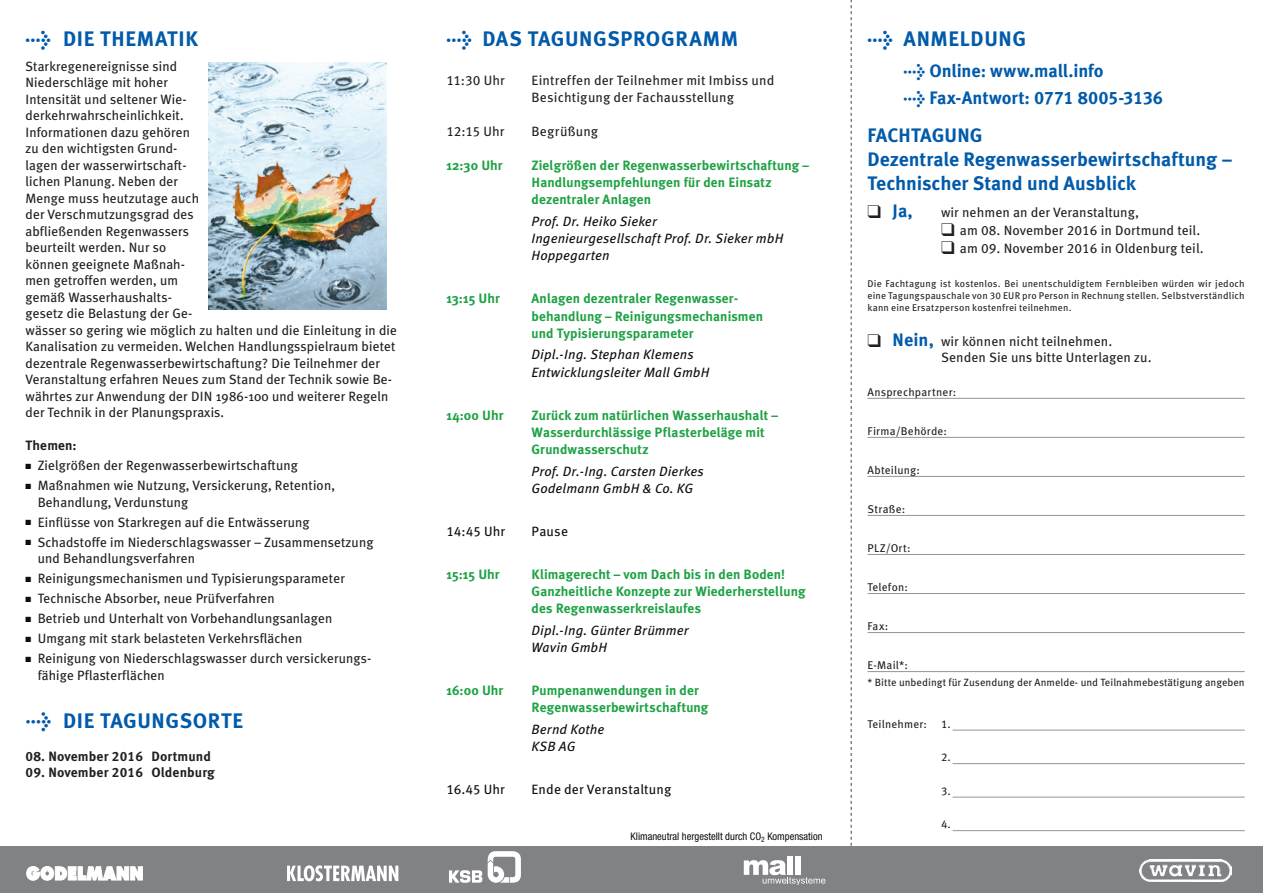
<style>
.page{position:relative;width:1263px;height:893px;background:#fff}
.page>*{position:absolute;margin:0;border:0;box-sizing:border-box;transform-origin:0 0}
.t1{font:700 21px "Meta Pro";letter-spacing:.03em;color:#015aaa}
.t2{font:700 19.5px/24px "Meta Pro";letter-spacing:-.005em;color:#015aaa}
.t3{font:700 18px "Meta Pro";letter-spacing:-.005em;color:#015aaa}
.t4{font:13.5px/16.5px "Meta Plus";letter-spacing:.01em;color:#231f20}
.t5{font:700 13.5px/17.2px "Meta Plus";letter-spacing:.01em;color:#1fa245}
.t6{font:13.5px/17.2px "Meta Pro";letter-spacing:.005em;color:#231f20}
.t7{font:italic 13.5px/17.2px "Meta Pro";letter-spacing:.01em;color:#0e0d0b}
.t8{font:700 13.5px "Meta Pro";letter-spacing:.01em;color:#231f20}
.t9{font:13.5px "Meta Pro";letter-spacing:.01em;color:#0e0d0b}
.t10{font:700 13.5px "Meta Plus";letter-spacing:.01em;color:#231f20}
.t11{font:11.25px "Meta Pro";letter-spacing:.02em;color:#231f20}
.t12{font:10.5px "Meta Pro";letter-spacing:.005em;color:#231f20}
.t13{font:condensed 10.5px "Helvetica Neue";color:#0e0d0b}
.t14{font:9.75px/12px "Meta Pro";letter-spacing:.02em;color:#231f20;text-align:justify}
.s1{color:#0e0d0b}
.s2{font-family:"Meta Plus"}
.s3{color:#231f20}
.s4{font-weight:700;font-size:18px;color:#015aaa}
</style>
<div class="page">
<hr style="left:867px;top:398px;width:378px;height:1px;background:#939598">
<hr style="left:867px;top:437px;width:378px;height:1px;background:#939598">
<hr style="left:867px;top:476px;width:378px;height:1px;background:#939598">
<hr style="left:867px;top:515px;width:378px;height:1px;background:#939598">
<hr style="left:867px;top:554px;width:378px;height:1px;background:#939598">
<hr style="left:867px;top:593px;width:378px;height:1px;background:#939598">
<hr style="left:867px;top:632px;width:378px;height:1px;background:#939598">
<hr style="left:867px;top:671px;width:378px;height:1px;background:#939598">
<hr style="left:952px;top:730px;width:293px;height:1px;background:#939598">
<hr style="left:952px;top:763px;width:293px;height:1px;background:#939598">
<hr style="left:952px;top:797px;width:293px;height:1px;background:#939598">
<hr style="left:952px;top:830px;width:293px;height:1px;background:#939598">
<div style="left:0;top:846px;width:1263px;height:47px;background:#808285"></div>
<svg style="left:850px;top:0;width:2px;height:846px"></svg>
<img style="left:208px;top:63px;width:179px;height:246px">
<div style="left:787px;top:856px;width:6px;height:19px;background:#fff"></div>
<div style="left:795px;top:856px;width:5px;height:19px;background:#fff"></div>
<svg style="left:744px;top:860px;width:81px;height:24px"></svg>
<img style="left:1139px;top:859px;width:92px;height:23px">
<svg style="left:449px;top:851px;width:72px;height:32px"></svg>
<svg style="left:27px;top:866px;width:116px;height:14px;background:#e5e6e6"></svg>
<svg style="left:287px;top:865px;width:111px;height:16px"></svg>
<h1 class="t1" style="left:26px;top:25px;width:174px">→ DIE THEMATIK</h1>
<p class="t4" style="left:26px;top:58px;width:373px">Starkregenereignisse sind<br>Niederschläge mit hoher<br>Intensität und seltener Wie-<br>derkehrwahrscheinlichkeit.<br>Informationen dazu gehören<br>zu den wichtigsten Grund-<br>lagen der wasserwirtschaft-<br>lichen Planung. Neben der<br>Menge muss heutzutage auch<br>der Verschmutzungsgrad des<br>abfließenden Regenwassers<br>beurteilt werden. Nur so<br>können geeignete Maßnah-<br>men getroffen werden, um<br>gemäß Wasserhaushalts-<br>gesetz die Belastung der Ge-<br>wässer so gering wie möglich zu halten und die Einleitung in die Kanalisation zu vermeiden. Welchen Handlungsspielraum bietet dezentrale Regenwasserbewirtschaftung? Die Teilnehmer der Veranstaltung erfahren Neues zum Stand der Technik sowie Be&shy;währtes zur Anwendung der DIN 1986-100 und weiterer Regeln der Technik in der Planungspraxis.</p>
<p class="t10" style="left:26px;top:438px;width:53px">Themen:</p>
<p class="t4" style="left:26px;top:457px;width:274px"><span class="s1">■</span> Zielgrößen der Regenwasserbewirtschaftung</p>
<p class="t4" style="left:38px;top:477px;width:299px;text-indent:-12px"><span class="s1">■</span> Maßnahmen wie Nutzung, Versickerung, Retention,<br>Behandlung, Verdunstung</p>
<p class="t4" style="left:26px;top:513px;width:286px"><span class="s1">■</span> Einflüsse von Starkregen auf die Entwässerung</p>
<p class="t4" style="left:38px;top:533px;width:337px;text-indent:-12px"><span class="s1">■</span> Schadstoffe im Niederschlagswasser – Zusammensetzung und Behandlungsverfahren</p>
<p class="t4" style="left:26px;top:570px;width:321px"><span class="s1">■</span> Reinigungsmechanismen und Typisierungsparameter</p>
<p class="t4" style="left:26px;top:590px;width:251px"><span class="s1">■</span> Technische Absorber, neue Prüfverfahren</p>
<p class="t4" style="left:26px;top:610px;width:308px"><span class="s1">■</span> Betrieb und Unterhalt von Vorbehandlungsanlagen</p>
<p class="t4" style="left:26px;top:630px;width:278px"><span class="s1">■</span> Umgang mit stark belasteten Verkehrsflächen</p>
<p class="t4" style="left:38px;top:650px;width:335px;text-indent:-12px"><span class="s1">■</span> Reinigung von Niederschlagswasser durch versickerungs&shy;fähige Pflasterflächen</p>
<h1 class="t1" style="left:26px;top:707px;width:219px"><span class="s2">&gt;</span> DIE TAGUNGSORTE</h1>
<p class="t8" style="left:26px;top:747px;width:187px">08. November 2016 Dortmund</p>
<p class="t8" style="left:26px;top:764px;width:191px">09. November 2016 Oldenburg</p>
<h1 class="t1" style="left:446px;top:25px;width:293px">→ DAS TAGUNGSPROGRAMM</h1>
<p class="t6" style="left:446px;top:71px;width:60px">11:30 Uhr</p>
<p class="t6" style="left:531px;top:71px;width:244px">Eintreffen der Teilnehmer mit Imbiss und<br>Besichtigung der Fachausstellung</p>
<p class="t6" style="left:446px;top:123px;width:60px">12:15 Uhr</p>
<p class="t6" style="left:531px;top:123px;width:68px">Begrüßung</p>
<p class="t5" style="left:446px;top:156px;width:58px">12:30 Uhr</p>
<p class="t5" style="left:531px;top:156px;width:279px">Zielgrößen der Regenwasserbewirtschaftung –<br>Handlungsempfehlungen für den Einsatz dezentraler Anlagen</p>
<p class="t7" style="left:531px;top:213px;width:253px">Prof. Dr. Heiko Sieker<br>Ingenieurgesellschaft Prof. Dr. Sieker mbH<br>Hoppegarten</p>
<p class="t5" style="left:446px;top:290px;width:55px">13:15 Uhr</p>
<p class="t5" style="left:531px;top:290px;width:233px">Anlagen dezentraler Regenwasser&shy;behandlung – Reinigungsmechanismen und Typisierungsparameter</p>
<p class="t7" style="left:531px;top:346px;width:179px">Dipl.-Ing. Stephan Klemens<br>Entwicklungsleiter Mall GmbH</p>
<p class="t5" style="left:446px;top:406px;width:58px">14:00 Uhr</p>
<p class="t5" style="left:531px;top:406px;width:248px">Zurück zum natürlichen Wasserhaushalt –<br>Wasserdurchlässige Pflasterbeläge mit<br>Grundwasserschutz</p>
<p class="t7" style="left:531px;top:462px;width:174px">Prof. Dr.-Ing. Carsten Dierkes<br>Godelmann GmbH &amp; Co. KG</p>
<p class="t9" style="left:446px;top:523px;width:60px">14:45 Uhr</p>
<p class="t9" style="left:531px;top:523px;width:38px">Pause</p>
<p class="t5" style="left:446px;top:566px;width:55px">15:15 Uhr</p>
<p class="t5" style="left:531px;top:566px;width:275px">Klimagerecht – vom Dach bis in den Boden!<br>Ganzheitliche Konzepte zur Wiederherstellung des Regenwasserkreislaufes</p>
<p class="t7" style="left:531px;top:622px;width:159px">Dipl.-Ing. Günter Brümmer<br>Wavin GmbH</p>
<p class="t5" style="left:446px;top:682px;width:58px">16:00 Uhr</p>
<p class="t5" style="left:531px;top:682px;width:178px">Pumpenanwendungen in der<br>Regenwasserbewirtschaftung</p>
<p class="t7" style="left:531px;top:721px;width:74px">Bernd Kothe<br>KSB AG</p>
<p class="t9" style="left:446px;top:781px;width:60px">16.45 Uhr</p>
<p class="t9" style="left:531px;top:781px;width:141px">Ende der Veranstaltung</p>
<p class="t13" style="left:631px;top:830px;width:193px">Klimaneutral hergestellt durch CO<sub>2</sub> Kompensation</p>
<h1 class="t1" style="left:867px;top:25px;width:160px">→ ANMELDUNG</h1>
<h3 class="t3" style="left:903px;top:60px;width:201px">→ Online: www.mall.info</h3>
<h3 class="t3" style="left:903px;top:87px;width:261px">→ Fax-Antwort: 0771 8005-3136</h3>
<h2 class="t2" style="left:867px;top:124px;width:367px">FACHTAGUNG<br>Dezentrale Regenwasserbewirtschaftung –<br>Technischer Stand und Ausblick</h2>
<h3 class="t3" style="left:867px;top:199px;width:47px"><span class="s3">❑</span> Ja,</h3>
<p class="t6" style="left:941px;top:204px;width:200px">wir nehmen an der Veranstaltung,</p>
<p class="t6" style="left:941px;top:222px;width:261px">❑ am 08. November 2016 in Dortmund teil.</p>
<p class="t6" style="left:941px;top:240px;width:264px">❑ am 09. November 2016 in Oldenburg teil.</p>
<p class="t14" style="left:867px;top:277px;width:379px">Die Fachtagung ist kostenlos. Bei unentschuldigtem Fernbleiben würden wir jedoch eine Tagungspauschale von 30 EUR pro Person in Rechnung stellen. Selbstverständlich kann eine Ersatzperson kostenfrei teilnehmen.</p>
<p class="t6" style="left:941px;top:333px;width:212px;line-height:16.5px;text-indent:-73px">❑ <span class="s4">Nein,</span> wir können nicht teilnehmen.<br>Senden Sie uns bitte Unterlagen zu.</p>
<p class="t11" style="left:867px;top:385px;width:90px">Ansprechpartner:</p>
<p class="t11" style="left:867px;top:424px;width:81px">Firma/Behörde:</p>
<p class="t11" style="left:867px;top:463px;width:54px">Abteilung:</p>
<p class="t11" style="left:867px;top:502px;width:39px">Straße:</p>
<p class="t11" style="left:867px;top:541px;width:45px">PLZ/Ort:</p>
<p class="t11" style="left:867px;top:580px;width:42px">Telefon:</p>
<p class="t11" style="left:867px;top:619px;width:22px">Fax:</p>
<p class="t11" style="left:867px;top:658px;width:42px">E-Mail*:</p>
<p class="t12" style="left:867px;top:675px;width:379px">* Bitte unbedingt für Zusendung der Anmelde- und Teilnahmebestätigung angeben</p>
<p class="t11" style="left:867px;top:717px;width:85px">Teilnehmer: 1.</p>
<p class="t11" style="left:941px;top:750px;width:11px">2.</p>
<p class="t11" style="left:941px;top:784px;width:11px">3.</p>
<p class="t11" style="left:941px;top:817px;width:11px">4.</p>
</div>
